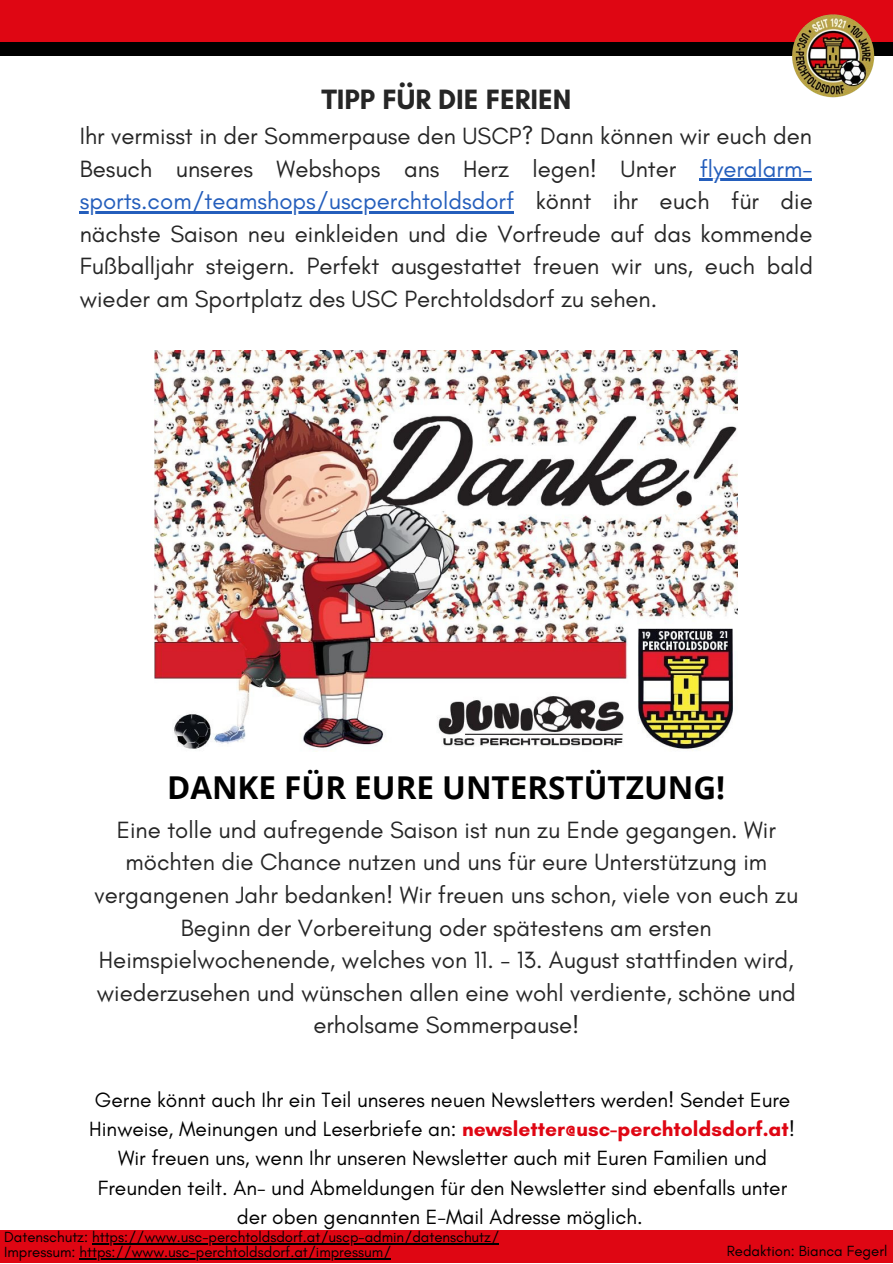
<style>
.page{position:relative;width:893px;height:1264px;background:#fff}
.page>*{position:absolute;margin:0;border:0;box-sizing:border-box;transform-origin:0 0}
.t1{font:700 31.5px "Open Sans";color:#000}
.t2{font:700 28.5px "Glacial Indifference";color:#262626}
.t3{font:24px/32.5px "Glacial Indifference";color:#262626;text-align:center}
.t4{font:21px/29.2px "Glacial Indifference";color:#000}
.t5{font:15px "Glacial Indifference";color:#000}
.s1{color:#245ebc}
.s2{font-weight:700;color:#df0613}
</style>
<div class="page">
<div style="left:0;top:1229px;width:892px;height:33px;background:#df0613"></div>
<div style="left:0;top:0;width:892px;height:48px;background:#df0613"></div>
<div style="left:0;top:42px;width:892px;height:13px;background:#000"></div>
<img style="left:777px;top:14px;width:115px;height:84px">
<img style="left:155px;top:350px;width:582px;height:401px">
<hr style="left:92px;top:1243px;width:407px;height:1px;background:#000">
<hr style="left:79px;top:1258px;width:312px;height:1px;background:#000">
<hr style="left:699px;top:179px;width:113px;height:2px;background:#245ebc">
<hr style="left:80px;top:211px;width:434px;height:3px;background:#245ebc">
<p class="t2" style="left:321px;top:82px;width:251px">TIPP FÜR DIE FERIEN</p>
<p class="t3" style="left:80px;top:119px;width:734px;text-align:justify">Ihr vermisst in der Sommerpause den USCP? Dann können wir euch den Besuch unseres Webshops ans Herz legen! Unter <span class="s1">flyeralarm&shy;sports.com/teamshops/uscperchtoldsdorf</span> könnt ihr euch für die nächste Saison neu einkleiden und die Vorfreude auf das kommende Fußballjahr steigern. Perfekt ausgestattet freuen wir uns, euch bald wieder am Sportplatz des USC Perchtoldsdorf zu sehen.</p>
<p class="t1" style="left:167px;top:765px;width:559px">DANKE FÜR EURE UNTERSTÜTZUNG!</p>
<p class="t3" style="left:94px;top:813px;width:705px">Eine tolle und aufregende Saison ist nun zu Ende gegangen. Wir möchten die Chance nutzen und uns für eure Unterstützung im vergangenen Jahr bedanken! Wir freuen uns schon, viele von euch zu Beginn der Vorbereitung oder spätestens am ersten Heimspielwochenende, welches von 11. - 13. August stattfinden wird, wiederzusehen und wünschen allen eine wohl verdiente, schöne und erholsame Sommerpause!</p>
<p class="t4" style="left:89px;top:1084px;width:707px">Gerne könnt auch Ihr ein Teil unseres neuen Newsletters werden! Sendet Eure<br>Hinweise, Meinungen und Leserbriefe an: <span class="s2">newsletter@usc-perchtoldsdorf.at</span>!</p>
<p class="t4" style="left:98px;top:1143px;width:690px;text-align:center">Wir freuen uns, wenn Ihr unseren Newsletter auch mit Euren Familien und<br>Freunden teilt. An- und Abmeldungen für den Newsletter sind ebenfalls unter der oben genannten E-Mail Adresse möglich.</p>
<p class="t5" style="left:4px;top:1228px;width:496px">Datenschutz: https://www.usc-perchtoldsdorf.at/uscp-admin/datenschutz/</p>
<p class="t5" style="left:4px;top:1242px;width:388px">Impressum: https://www.usc-perchtoldsdorf.at/impressum/</p>
<p class="t5" style="left:726px;top:1241px;width:162px">Redaktion: Bianca Fegerl</p>
</div>
